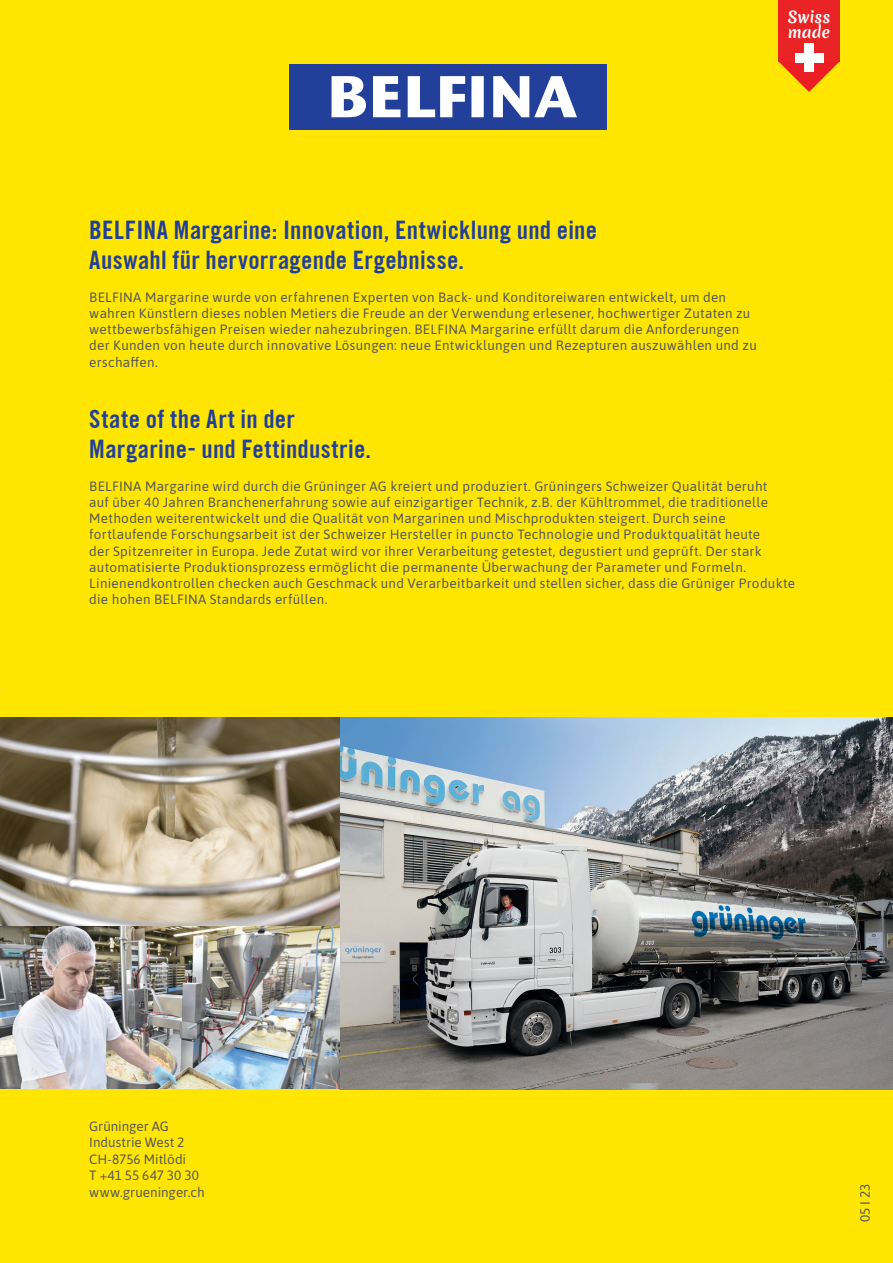
<style>
.page{position:relative;width:893px;height:1263px;background:#fee602}
.page>*{position:absolute;margin:0;border:0;box-sizing:border-box;transform-origin:0 0}
.t1{font:700 25.5px/30.6px "Traditionell Sans";letter-spacing:.015em;color:#223f99}
.t2{font:15.6px/14.2px "Merienda One";color:#fff}
.t3{font:13.5px/16.2px "Asap";letter-spacing:.02em;color:#57585a}
.t4{font:13.5px/16.5px "Asap";color:#57585a}
</style>
<div class="page">
<img style="left:0;top:717px;width:893px;height:372px">
<div style="left:289px;top:64px;width:318px;height:66px;background:#223f99"></div>
<svg style="left:332px;top:76px;width:245px;height:41px"></svg>
<div style="left:778px;top:0;width:62px;height:61px;background:#ea2424"></div>
<svg style="left:778px;top:61px;width:62px;height:31px;background:#f48b14"></svg>
<div style="left:795px;top:53px;width:28px;height:9px;background:#fff"></div>
<div style="left:804px;top:44px;width:10px;height:28px;background:#fff"></div>
<p class="t2" style="left:788px;top:10px;width:44px">Swiss made</p>
<h1 class="t1" style="left:89px;top:214px;width:509px">BELFINA Margarine: Innovation, Entwicklung und eine<br>Auswahl für hervorragende Ergebnisse.</h1>
<p class="t3" style="left:89px;top:288px;width:669px">BELFINA Margarine wurde von erfahrenen Experten von Back- und Konditoreiwaren entwickelt, um den wahren Künstlern dieses noblen Metiers die Freude an der Verwendung erlesener, hochwertiger Zutaten zu wettbewerbsfähigen Preisen wieder nahezubringen. BELFINA Margarine erfüllt darum die Anforderungen der Kunden von heute durch innovative Lösungen: neue Entwicklungen und Rezepturen auszuwählen und zu erschaffen.</p>
<h1 class="t1" style="left:89px;top:403px;width:284px">State of the Art in der<br>Margarine- und Fettindustrie.</h1>
<p class="t3" style="left:89px;top:477px;width:707px">BELFINA Margarine wird durch die Grüninger AG kreiert und produziert. Grüningers Schweizer Qualität beruht<br>auf über 40 Jahren Branchenerfahrung sowie auf einzigartiger Technik, z.B. der Kühltrommel, die traditionelle Methoden weiterentwickelt und die Qualität von Margarinen und Mischprodukten steigert. Durch seine fortlaufende Forschungsarbeit ist der Schweizer Hersteller in puncto Technologie und Produktqualität heute<br>der Spitzenreiter in Europa. Jede Zutat wird vor ihrer Verarbeitung getestet, degustiert und geprüft. Der stark automatisierte Produktionsprozess ermöglicht die permanente Überwachung der Parameter und Formeln.<br>Linienendkontrollen checken auch Geschmack und Verarbeitbarkeit und stellen sicher, dass die Grüniger Produkte die hohen BELFINA Standards erfüllen.</p>
<p class="t4" style="left:89px;top:1117px;width:117px">Grüninger AG<br>Industrie West 2<br>CH-8756 Mitlödi<br>T +41 55 647 30 30 www.grueninger.ch</p>
<p class="t3" style="left:856px;top:1222px;width:40px;rotate:-90deg">05 I 23</p>
</div>
